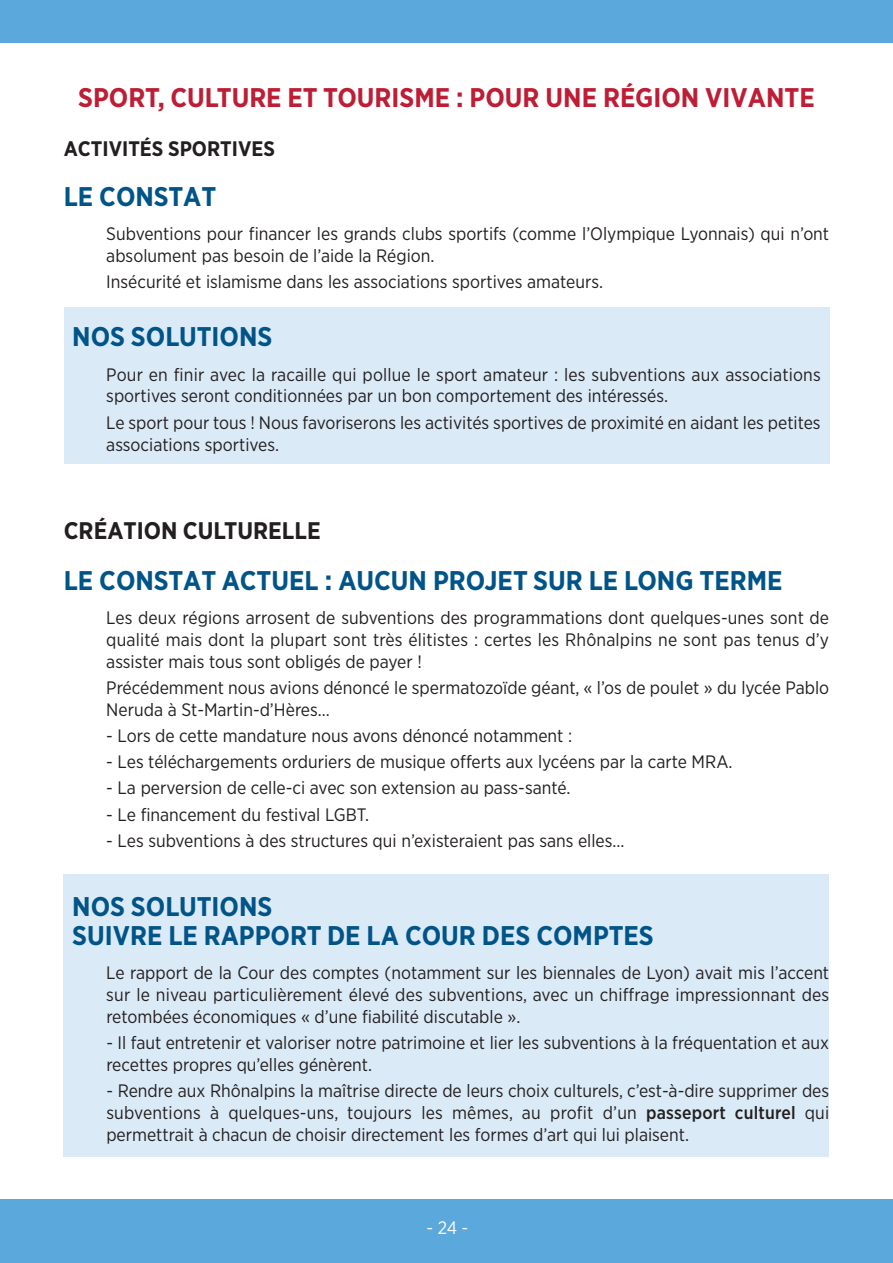
<style>
.page{position:relative;width:893px;height:1263px;background:#fff}
.page>*{position:absolute;margin:0;border:0;box-sizing:border-box;transform-origin:0 0}
.t1{font:700 27px/28.8px "Gotham Narrow";color:#015487}
.t2{font:700 27px "Gotham Narrow";color:#be1e35}
.t3{font:700 24px "Gotham Narrow";color:#231f20}
.t4{font:700 21px "Gotham Narrow";color:#231f20}
.t5{font:18px/21.9px "Gotham Narrow";color:#231f20}
.t6{font:18px "Gotham Narrow";color:#fff}
.s1{font-weight:500}
</style>
<div class="page">
<div style="left:64px;top:307px;width:765px;height:156px;background:#dbeaf7"></div>
<div style="left:64px;top:874px;width:765px;height:283px;background:#dbeaf7"></div>
<div style="left:0;top:0;width:893px;height:43px;background:#5ba8dc"></div>
<div style="left:0;top:1199px;width:893px;height:64px;background:#5ba8dc"></div>
<h1 class="t2" style="left:78px;top:80px;width:738px">SPORT, CULTURE ET TOURISME : POUR UNE RÉGION VIVANTE</h1>
<p class="t4" style="left:64px;top:135px;width:213px">ACTIVITÉS SPORTIVES</p>
<h1 class="t1" style="left:64px;top:182px;width:154px">LE CONSTAT</h1>
<p class="t5" style="left:106px;top:223px;width:724px">Subventions pour financer les grands clubs sportifs (comme l’olympique Lyonnais) qui n’ont absolument pas besoin de l’aide la région.</p>
<p class="t5" style="left:106px;top:271px;width:498px">insécurité et islamisme dans les associations sportives amateurs.</p>
<h1 class="t1" style="left:72px;top:322px;width:202px">NOS SOLUTIONS</h1>
<p class="t5" style="left:106px;top:363px;width:716px">Pour en finir avec la racaille qui pollue le sport amateur : les subventions aux associations sportives seront conditionnées par un bon comportement des intéressés.</p>
<p class="t5" style="left:106px;top:411px;width:716px">Le sport pour tous ! Nous favoriserons les activités sportives de proximité en aidant les petites associations sportives.</p>
<h2 class="t3" style="left:64px;top:515px;width:258px">CRÉATION CULTURELLE</h2>
<h1 class="t1" style="left:64px;top:565px;width:720px">LE CONSTAT ACTUEL : AUCUN PROJET SUR LE LONG TERME</h1>
<p class="t5" style="left:106px;top:606px;width:724px;text-align:justify">Les deux régions arrosent de subventions des programmations dont quelques-unes sont de qualité mais dont la plupart sont très élitistes : certes les rhônalpins ne sont pas tenus d’y assister mais tous sont obligés de payer !</p>
<p class="t5" style="left:106px;top:676px;width:724px">Précédemment nous avions dénoncé le spermatozoïde géant, « l’os de poulet » du lycée Pablo<br>Neruda à St-martin-d’Hères…</p>
<p class="t5" style="left:106px;top:724px;width:467px">- Lors de cette mandature nous avons dénoncé notamment :</p>
<p class="t5" style="left:106px;top:750px;width:628px">- Les téléchargements orduriers de musique offerts aux lycéens par la carte mra.</p>
<p class="t5" style="left:106px;top:777px;width:466px">- La perversion de celle-ci avec son extension au pass-santé.</p>
<p class="t5" style="left:106px;top:803px;width:264px">- Le financement du festival LGBT.</p>
<p class="t5" style="left:106px;top:829px;width:520px">- Les subventions à des structures qui n’existeraient pas sans elles…</p>
<h1 class="t1" style="left:72px;top:892px;width:583px">NOS SOLUTIONS<br>SUIVRE LE RAPPORT DE LA COUR DES COMPTES</h1>
<p class="t5" style="left:106px;top:961px;width:724px;text-align:justify">Le rapport de la Cour des comptes (notamment sur les biennales de Lyon) avait mis l’accent sur le niveau particulièrement élevé des subventions, avec un chiffrage impressionnant des retombées économiques « d’une fiabilité discutable ».</p>
<p class="t5" style="left:106px;top:1031px;width:724px">- il faut entretenir et valoriser notre patrimoine et lier les subventions à la fréquentation et aux recettes propres qu’elles génèrent.</p>
<p class="t5" style="left:106px;top:1079px;width:724px;text-align:justify">- rendre aux rhônalpins la maîtrise directe de leurs choix culturels, c’est-à-dire supprimer des subventions à quelques-uns, toujours les mêmes, au profit d’un <span class="s1">passeport culturel</span> qui permettrait à chacun de choisir directement les formes d’art qui lui plaisent.</p>
<p class="t6" style="left:427px;top:1217px;width:43px">-24-</p>
</div>
